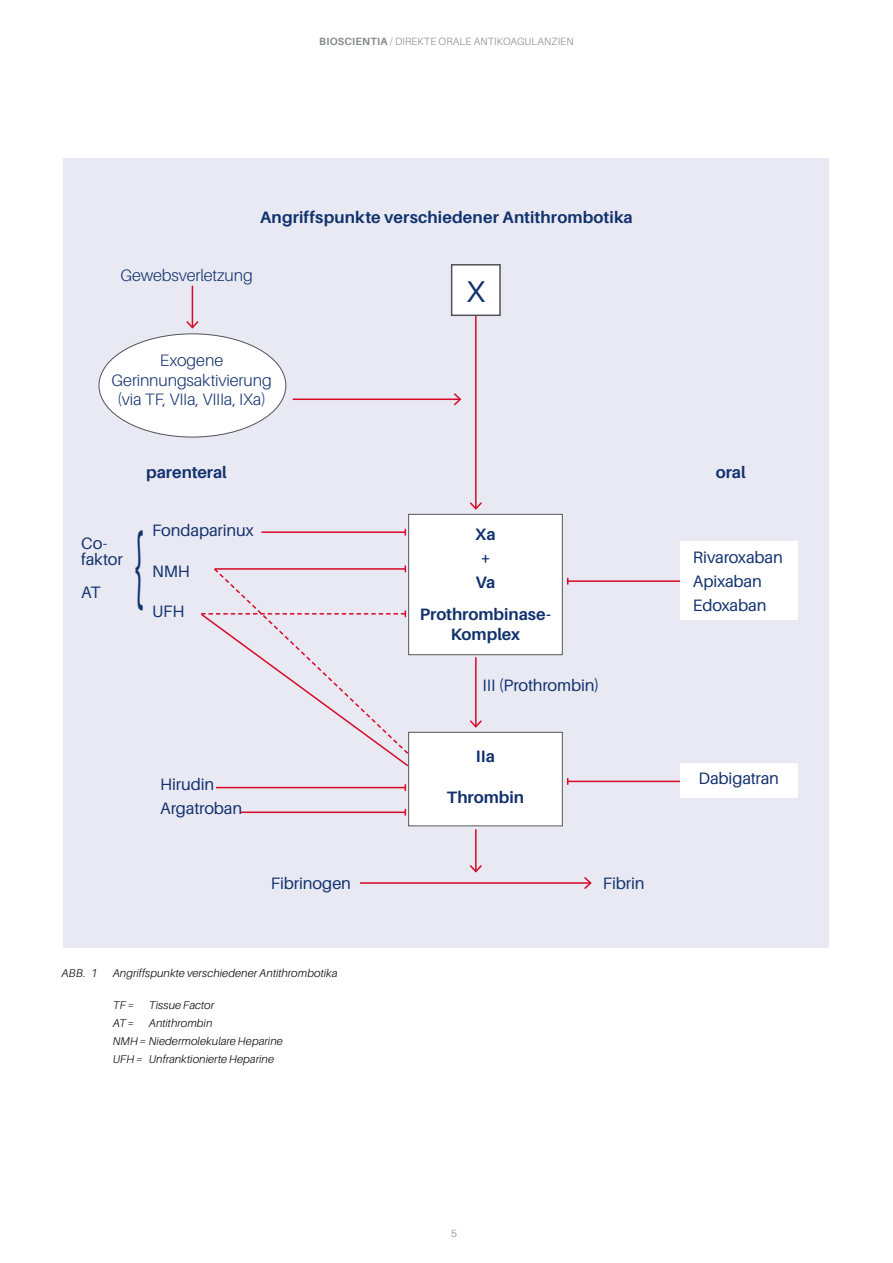
<style>
.page{position:relative;width:893px;height:1263px;background:#fff}
.page>*{position:absolute;margin:0;border:0;box-sizing:border-box;transform-origin:0 0}
.t1{font:93.15px "Aileron";color:#12326e;scale:.37 1}
.Fliesstext{font:30px "Aileron";color:#12326e}
.Fliesstext-2{font:16.5px/16.5px "Aileron";letter-spacing:-.01em;color:#12326e}
.Fliesstext-3{font:300 16.5px "Aileron";letter-spacing:-.01em;color:#12326e}
.Fliesstext-4{font:700 16.5px/19.5px "Aileron";letter-spacing:-.005em;color:#12326e;text-align:center}
.Fliesstext_Headline{font:700 16.5px "Aileron";letter-spacing:.01em;color:#12326e}
.t2{font:italic 300 11.25px/18px "Aileron";letter-spacing:.01em;color:#000}
.t3{font:300 10.5px "Aileron";letter-spacing:.01em;color:#86888c}
.s1{font-weight:700}
</style>
<div class="page">
<div style="left:64px;top:158px;width:765px;height:789px;background:#e9e9f3"></div>
<div style="left:409px;top:514px;width:153px;height:141px;background:#fff"></div>
<div style="left:408px;top:514px;width:155px;height:141px;border:1px solid #575756"></div>
<div style="left:452px;top:265px;width:48px;height:50px;background:#fff"></div>
<div style="left:451px;top:264px;width:50px;height:52px;border:2px solid #50535a"></div>
<div style="left:409px;top:732px;width:153px;height:94px;background:#fff"></div>
<div style="left:408px;top:732px;width:155px;height:94px;border:1px solid #575756"></div>
<div style="left:99px;top:334px;width:187px;height:103px;background:#fff;border-radius:50%"></div>
<hr style="left:475px;top:316px;width:2px;height:193px;background:#d70926">
<svg style="left:469px;top:501px;width:13px;height:9px"></svg>
<hr style="left:475px;top:657px;width:2px;height:70px;background:#d70926">
<svg style="left:469px;top:719px;width:13px;height:9px"></svg>
<hr style="left:475px;top:829px;width:2px;height:42px;background:#d70926">
<svg style="left:469px;top:863px;width:13px;height:10px"></svg>
<hr style="left:360px;top:882px;width:231px;height:2px;background:#d70926">
<svg style="left:582px;top:877px;width:10px;height:12px"></svg>
<hr style="left:192px;top:286px;width:1px;height:42px;background:#d70926">
<svg style="left:186px;top:319px;width:13px;height:10px"></svg>
<hr style="left:293px;top:398px;width:167px;height:2px;background:#d70926">
<svg style="left:452px;top:393px;width:10px;height:13px"></svg>
<hr style="left:261px;top:531px;width:144px;height:2px;background:#d70926">
<hr style="left:568px;top:580px;width:124px;height:2px;background:#d70926">
<hr style="left:568px;top:781px;width:117px;height:1px;background:#d70926">
<hr style="left:216px;top:787px;width:189px;height:1px;background:#d70926">
<hr style="left:241px;top:811px;width:164px;height:2px;background:#d70926">
<svg style="left:201px;top:565px;width:209px;height:203px"></svg>
<div style="left:680px;top:763px;width:117px;height:34px;background:#fff"></div>
<div style="left:680px;top:541px;width:117px;height:79px;background:#fff"></div>
<p class="t3" style="left:319px;top:36px;width:256px"><span class="s1">BIOSCIENTIA</span> / Direkte orale Antikoagu lanzien</p>
<p class="Fliesstext_Headline" style="left:260px;top:208px;width:374px">Angriffspunkte verschiedener Antithrombotika</p>
<p class="Fliesstext-3" style="left:120px;top:267px;width:134px">Gewebsverletzung</p>
<p class="Fliesstext" style="left:466px;top:275px;width:20px">X</p>
<p class="Fliesstext-3" style="left:160px;top:352px;width:65px">Exogene</p>
<p class="Fliesstext-3" style="left:111px;top:371px;width:162px">Gerinnungsaktivierung</p>
<p class="Fliesstext-3" style="left:117px;top:391px;width:150px">(via TF, VII a, VIII a, IXa)</p>
<p class="Fliesstext-4" style="left:146px;top:462px;width:82px">parenteral</p>
<p class="Fliesstext-4" style="left:716px;top:462px;width:31px">oral</p>
<p class="Fliesstext-2" style="left:81px;top:535px;width:43px">Co&shy;faktor</p>
<p class="Fliesstext-2" style="left:81px;top:584px;width:21px">AT</p>
<p class="t1" style="left:133px;top:520px;width:30px">{</p>
<p class="Fliesstext-2" style="left:152px;top:522px;width:103px">Fondaparinux</p>
<p class="Fliesstext-2" style="left:152px;top:563px;width:39px">NMH</p>
<p class="Fliesstext-2" style="left:152px;top:603px;width:34px">UFH</p>
<p class="Fliesstext-4" style="left:475px;top:525px;width:22px">Xa</p>
<p class="Fliesstext-4" style="left:480px;top:549px;width:12px">+</p>
<p class="Fliesstext-4" style="left:475px;top:573px;width:22px">Va</p>
<p class="Fliesstext-4" style="left:420px;top:605px;width:133px">Prothrombinase-<br>Komplex</p>
<p class="Fliesstext-2" style="left:483px;top:677px;width:118px">III (Prothrombin)</p>
<p class="Fliesstext-2" style="left:693px;top:549px;width:91px">Rivaroxaban</p>
<p class="Fliesstext-2" style="left:693px;top:573px;width:70px">Apixaban</p>
<p class="Fliesstext-2" style="left:693px;top:597px;width:75px">Edoxaban</p>
<p class="Fliesstext-2" style="left:160px;top:776px;width:55px">Hirudin</p>
<p class="Fliesstext-2" style="left:160px;top:800px;width:83px">Argatroban</p>
<p class="Fliesstext-4" style="left:476px;top:747px;width:21px">IIa</p>
<p class="Fliesstext-4" style="left:447px;top:787px;width:79px">Thrombin</p>
<p class="Fliesstext-2" style="left:271px;top:875px;width:82px">Fibrinogen</p>
<p class="Fliesstext-2" style="left:603px;top:875px;width:43px">Fibrin</p>
<p class="Fliesstext-2" style="left:698px;top:770px;width:82px">Dabigatran</p>
<p class="t2" style="left:62px;top:964px;width:37px">ABB. 1</p>
<p class="t2" style="left:113px;top:964px;width:226px">Angriffspunkte verschiedener Antithrombotika</p>
<p class="t2" style="left:113px;top:996px;width:23px">TF =</p>
<p class="t2" style="left:149px;top:996px;width:67px">Tissue Factor</p>
<p class="t2" style="left:113px;top:1014px;width:23px">AT =</p>
<p class="t2" style="left:113px;top:1014px;width:172px;text-indent:36px">Antithrombin<br>NMH = Niedermolekulare Heparine<br>UFH = Unfranktionierte Heparine</p>
<p class="t3" style="left:451px;top:1228px;width:7px">5</p>
</div>
